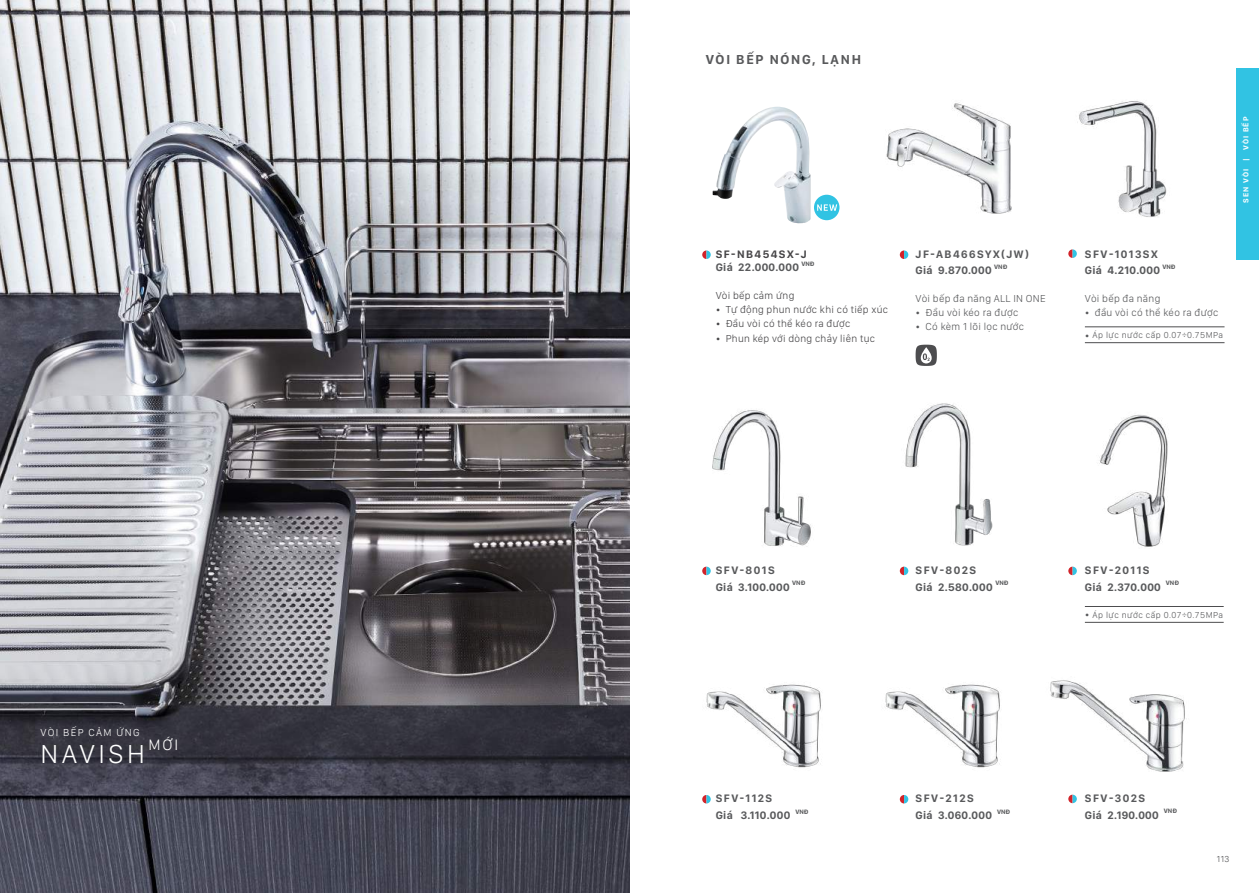
<style>
.page{position:relative;width:1259px;height:893px;background:#fff}
.page>*{position:absolute;margin:0;border:0;box-sizing:border-box;transform-origin:0 0}
.t1{font:300 27px "San Francisco Display";letter-spacing:.13em;color:#fff}
.t2{font:300 15.75px "San Francisco Display";color:#fff}
.t3{font:700 13.5px "San Francisco Display";letter-spacing:.13em;color:#58595b}
.t4{font:700 11.25px/16.5px "San Francisco Display";letter-spacing:.03em;color:#58595b}
.t5{font:700 11.25px/16.5px "San Francisco Display";letter-spacing:.125em;color:#58595b}
.t6{font:700 11.25px/16.5px "San Francisco Display";letter-spacing:.13em;color:#58595b}
.t7{font:700 11.25px/16.5px "San Francisco Display";letter-spacing:.08em;color:#58595b}
.t8{font:700 11.25px "San Francisco Display";letter-spacing:.13em;color:#464547}
.t9{font:300 10.5px "San Francisco Display";letter-spacing:.03em;color:#58595b}
.t10{font:300 10.5px "San Francisco Display";letter-spacing:.03em;color:#464547}
.t11{font:300 10.5px "San Francisco Display";letter-spacing:.13em;color:#fff}
.t12{font:300 9px "San Francisco Display";letter-spacing:.06em;color:#58595b}
.t13{font:300 9px "San Francisco Display";color:#4d4d4f}
.t14{font:700 7.65px "San Francisco Display";letter-spacing:.13em;color:#fff}
.t15{font:700 6.6px "San Francisco Display";color:#58595b}
.s1{font-size:10.5px}
</style>
<div class="page">
<div style="left:1236px;top:68px;width:23px;height:191px;background:#31c3e3"></div>
<img style="left:1050px;top:680px;width:137px;height:92px">
<img style="left:886px;top:102px;width:126px;height:112px">
<img style="left:712px;top:410px;width:99px;height:137px">
<img style="left:1099px;top:414px;width:69px;height:133px">
<img style="left:1077px;top:101px;width:90px;height:116px">
<img style="left:905px;top:403px;width:88px;height:142px">
<img style="left:706px;top:684px;width:115px;height:84px">
<img style="left:885px;top:684px;width:115px;height:84px">
<svg style="left:1068px;top:249px;width:8px;height:9px"></svg>
<svg style="left:900px;top:567px;width:8px;height:8px"></svg>
<svg style="left:702px;top:795px;width:9px;height:8px"></svg>
<svg style="left:900px;top:795px;width:8px;height:8px"></svg>
<svg style="left:702px;top:567px;width:9px;height:8px"></svg>
<svg style="left:1068px;top:567px;width:8px;height:8px"></svg>
<svg style="left:900px;top:250px;width:8px;height:9px"></svg>
<svg style="left:915px;top:345px;width:22px;height:21px"></svg>
<svg style="left:1068px;top:795px;width:8px;height:8px"></svg>
<hr style="left:1085px;top:327px;width:139px;height:1px;background:#4d4d4f">
<hr style="left:1085px;top:342px;width:139px;height:1px;background:#4d4d4f">
<hr style="left:1085px;top:606px;width:138px;height:1px;background:#4d4d4f">
<hr style="left:1085px;top:622px;width:138px;height:1px;background:#4d4d4f">
<svg style="left:702px;top:250px;width:9px;height:9px"></svg>
<img style="left:712px;top:107px;width:99px;height:117px">
<div style="left:814px;top:195px;width:25px;height:25px;background:#31c3e3;border-radius:50%"></div>
<svg style="left:817px;top:204px;width:20px;height:7px"></svg>
<img style="left:0;top:0;width:629px;height:893px">
<p class="t11" style="left:40px;top:726px;width:101px">VÒI BẾP CẢM ỨNG</p>
<h1 class="t1" style="left:40px;top:737px;width:106px">NAVISH</h1>
<h2 class="t2" style="left:148px;top:735px;width:31px">MỚI</h2>
<p class="t3" style="left:706px;top:51px;width:157px">VÒI BẾP NÓNG, LẠNH</p>
<p class="t8" style="left:716px;top:247px;width:93px">SF-NB454SX-J</p>
<p class="t4" style="left:716px;top:259px;width:85px">Giá 22.000.000</p>
<p class="t15" style="left:801px;top:260px;width:15px">VNĐ</p>
<p class="t10" style="left:716px;top:289px;width:80px">Vòi bếp cảm ứng</p>
<p class="t10" style="left:716px;top:303px;width:174px">• Tự động phun nước khi có tiếp xúc</p>
<p class="t10" style="left:716px;top:317px;width:136px">• Đầu vòi có thể kéo ra được</p>
<p class="t10" style="left:716px;top:331px;width:161px">• Phun kép với dòng chảy liên tục</p>
<p class="t5" style="left:915px;top:246px;width:115px">JF-AB466SYX(JW)<br>Giá 9.870.000</p>
<p class="t15" style="left:994px;top:263px;width:15px">VNĐ</p>
<p class="t9" style="left:915px;top:292px;width:132px">Vòi bếp đa năng ALL IN ONE</p>
<p class="t9" style="left:915px;top:306px;width:104px">• Đầu vòi kéo ra được</p>
<p class="t9" style="left:915px;top:320px;width:110px">• Có kèm 1 lõi lọc nước</p>
<p class="t14" style="left:1241px;top:202px;width:87px;rotate:-90deg">SEN VÒI | VÒI BẾP</p>
<p class="t6" style="left:1085px;top:246px;width:77px">SFV-1013SX<br>Giá 4.210.000</p>
<p class="t15" style="left:1162px;top:263px;width:15px">VNĐ</p>
<p class="t9" style="left:1085px;top:292px;width:77px">Vòi bếp đa năng</p>
<p class="t9" style="left:1085px;top:306px;width:135px">• đầu vòi có thể kéo ra được</p>
<p class="t12" style="left:1085px;top:329px;width:140px"><span class="s1">•</span> Áp lực nước cấp 0.07÷0.75MPa</p>
<p class="t4" style="left:716px;top:562px;width:75px">SFV-801S<br>Giá 3.100.000</p>
<p class="t15" style="left:792px;top:579px;width:15px">VNĐ</p>
<p class="t4" style="left:915px;top:562px;width:78px">SFV-802S<br>Giá 2.580.000</p>
<p class="t15" style="left:995px;top:579px;width:15px">VNĐ</p>
<p class="t7" style="left:1085px;top:562px;width:77px">SFV-2011S<br>Giá 2.370.000</p>
<p class="t15" style="left:1166px;top:579px;width:15px">VNĐ</p>
<p class="t12" style="left:1085px;top:609px;width:140px"><span class="s1">•</span> Áp lực nước cấp 0.07÷0.75MPa</p>
<p class="t4" style="left:716px;top:790px;width:76px">SFV-112S<br>Giá 3.110.000</p>
<p class="t15" style="left:795px;top:807px;width:15px">VNĐ</p>
<p class="t4" style="left:915px;top:790px;width:78px">SFV-212S<br>Giá 3.060.000</p>
<p class="t15" style="left:997px;top:807px;width:15px">VNĐ</p>
<p class="t4" style="left:1085px;top:790px;width:75px">SFV-302S<br>Giá 2.190.000</p>
<p class="t15" style="left:1164px;top:807px;width:15px">VNĐ</p>
<p class="t13" style="left:1217px;top:853px;width:14px">113</p>
</div>
